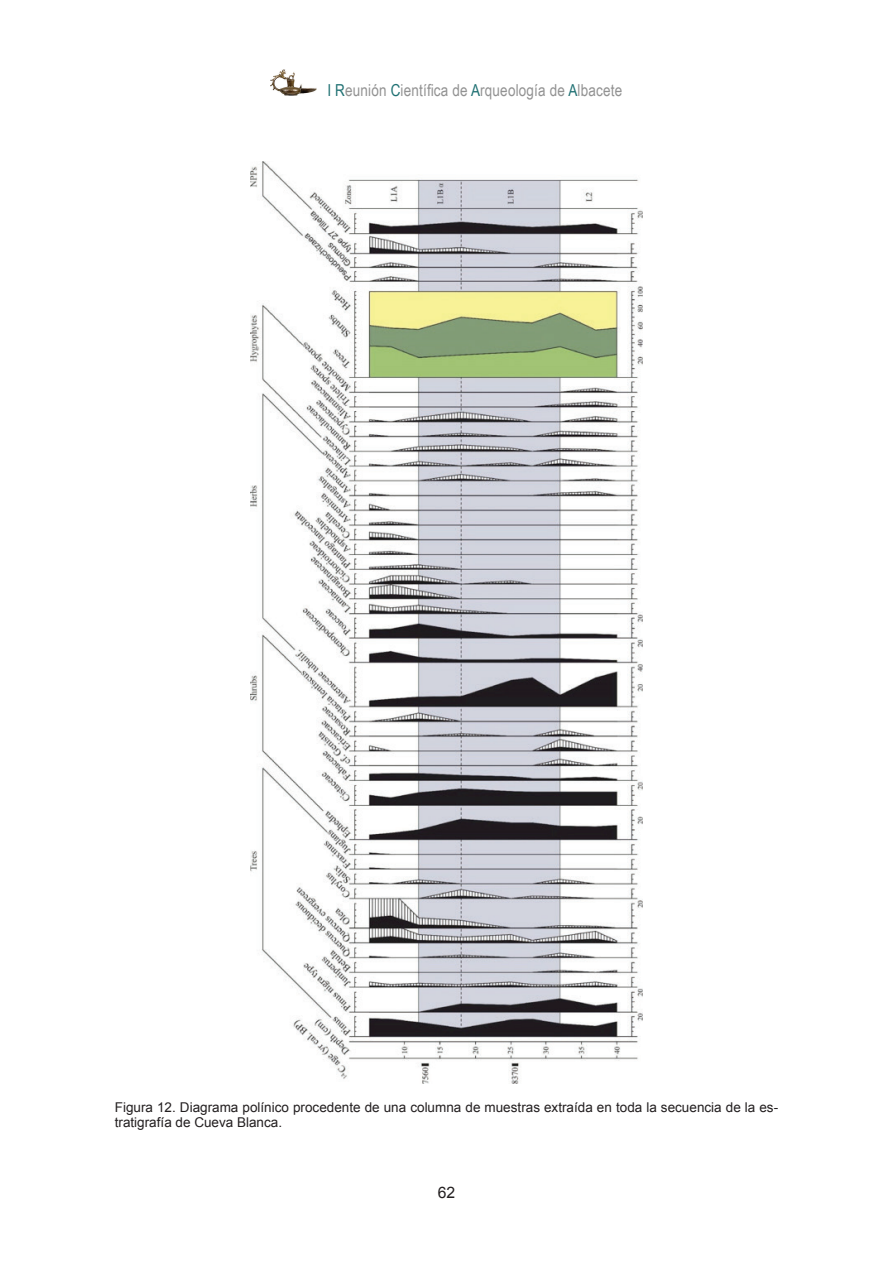
<style>
.page{position:relative;width:893px;height:1263px;background:#fff}
.page>*{position:absolute;margin:0;border:0;box-sizing:border-box;transform-origin:0 0}
.t1{font:16.5px "Arial Narrow";letter-spacing:.01em;color:#929292}
.t2{font:15.75px "Arial";color:#231f20}
.t3{font:13.5px/15px "Arial";color:#231f20}
.s1{color:#207173}
</style>
<div class="page">
<img style="left:271px;top:70px;width:46px;height:26px">
<img style="left:250px;top:162px;width:393px;height:922px">
<p class="t1" style="left:327px;top:81px;width:296px"><span class="s1">I R</span>eunión <span class="s1">C</span>ientífica de <span class="s1">A</span>rqueología de <span class="s1">A</span>lbacete</p>
<p class="t3" style="left:115px;top:1101px;width:665px">Figura 12. Diagrama polínico procedente de una columna de muestras extraída en toda la secuencia de la es&shy;tratigrafía de Cueva Blanca.</p>
<p class="t2" style="left:438px;top:1186px;width:19px">62</p>
</div>
